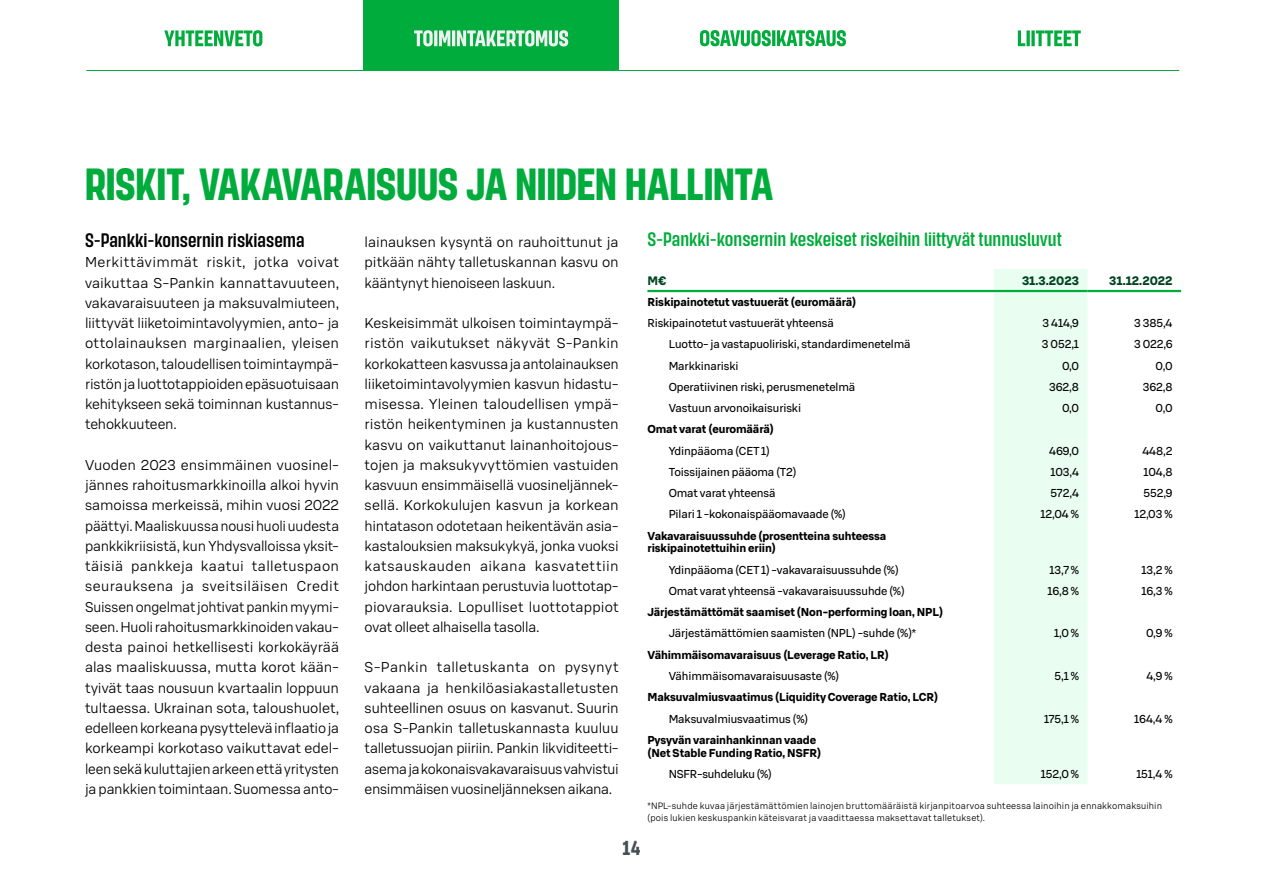
<style>
.page{position:relative;width:1263px;height:893px;background:#fff}
.page>*{position:absolute;margin:0;border:0;box-sizing:border-box;transform-origin:0 0}
.H2_Otsikko_A{font:700 45px "S Bonus Display";letter-spacing:-.005em;color:#00ac3b}
.t1{font:700 20.25px "S Bonus Display";color:#474f54}
.t2{font:600 19.5px "S Bonus Display";color:#00ac3b}
.H4_Otsikko_C{font:600 19.5px "S Bonus Display";color:#000}
.P_Leipis{font:300 13.95px/20.2px "S Bonus UX";letter-spacing:-.015em;color:#000;text-align:justify}
.t3{font:700 12px "S Bonus UX";color:#004421}
.t4{font:11.25px "S Bonus UX";letter-spacing:-.01em;color:#000}
.t5{font:700 11.25px/12.8px "S Bonus UX";letter-spacing:-.01em;color:#000}
.t6{font:300 9px/12px "S Bonus UX";letter-spacing:.02em;color:#000}
</style>
<div class="page">
<div style="left:364px;top:0;width:255px;height:71px;background:#00ac3b"></div>
<hr style="left:86px;top:70px;width:1093px;height:1px;background:#00ac3b">
<svg style="left:1018px;top:30px;width:63px;height:16px"></svg>
<svg style="left:164px;top:30px;width:98px;height:16px"></svg>
<svg style="left:414px;top:30px;width:154px;height:16px"></svg>
<svg style="left:700px;top:30px;width:146px;height:16px"></svg>
<div style="left:994px;top:269px;width:93px;height:515px;background:#e9fef0"></div>
<hr style="left:647px;top:290px;width:347px;height:2px;background:#00ac3b">
<hr style="left:994px;top:290px;width:93px;height:2px;background:#00ac3b">
<hr style="left:1087px;top:290px;width:94px;height:2px;background:#00ac3b">
<h2 class="H2_Otsikko_A" style="left:85px;top:157px;width:690px">RISKIT, VAKAVARAISUUS JA NIIDEN HALLINTA</h2>
<h3 class="t2" style="left:647px;top:227px;width:416px">S-Pankki-konsernin keskeiset riskeihin liittyvät tunnusluvut</h3>
<p class="t3" style="left:647px;top:272px;width:20px">M€</p>
<p class="t3" style="left:1022px;top:272px;width:59px">31.3.2023</p>
<p class="t3" style="left:1109px;top:272px;width:65px">31.12.2022</p>
<p class="t5" style="left:647px;top:295px;width:210px">Riskipainotetut vastuuerät (euromäärä)</p>
<p class="t4" style="left:647px;top:316px;width:188px">Riskipainotetut vastuuerät yhteensä</p>
<p class="t4" style="left:1042px;top:316px;width:38px">3 414,9</p>
<p class="t4" style="left:1134px;top:316px;width:40px">3 385,4</p>
<p class="t4" style="left:669px;top:337px;width:243px">Luotto- ja vastapuoliriski, standardimenetelmä</p>
<p class="t4" style="left:1042px;top:337px;width:39px">3 052,1</p>
<p class="t4" style="left:1134px;top:337px;width:40px">3 022,6</p>
<p class="t4" style="left:669px;top:358px;width:71px">Markkinariski</p>
<p class="t4" style="left:1062px;top:358px;width:19px">0,0</p>
<p class="t4" style="left:1155px;top:358px;width:19px">0,0</p>
<p class="t4" style="left:669px;top:379px;width:188px">Operatiivinen riski, perusmenetelmä</p>
<p class="t4" style="left:1049px;top:379px;width:31px">362,8</p>
<p class="t4" style="left:1143px;top:379px;width:31px">362,8</p>
<p class="t4" style="left:669px;top:401px;width:134px">Vastuun arvonoikaisuriski</p>
<p class="t4" style="left:1062px;top:401px;width:19px">0,0</p>
<p class="t4" style="left:1155px;top:401px;width:19px">0,0</p>
<p class="t5" style="left:647px;top:423px;width:128px">Omat varat (euromäärä)</p>
<p class="t4" style="left:669px;top:443px;width:102px">Ydinpääoma (CET 1)</p>
<p class="t4" style="left:1049px;top:443px;width:31px">469,0</p>
<p class="t4" style="left:1142px;top:443px;width:32px">448,2</p>
<p class="t4" style="left:669px;top:464px;width:129px">Toissijainen pääoma (T2)</p>
<p class="t4" style="left:1050px;top:464px;width:30px">103,4</p>
<p class="t4" style="left:1143px;top:464px;width:31px">104,8</p>
<p class="t4" style="left:669px;top:486px;width:108px">Omat varat yhteensä</p>
<p class="t4" style="left:1050px;top:486px;width:30px">572,4</p>
<p class="t4" style="left:1143px;top:486px;width:31px">552,9</p>
<p class="t4" style="left:669px;top:507px;width:179px">Pilari 1 -kokonaispääomavaade (%)</p>
<p class="t4" style="left:1040px;top:507px;width:40px">12,04 %</p>
<p class="t4" style="left:1134px;top:507px;width:40px">12,03 %</p>
<p class="t5" style="left:647px;top:529px;width:240px">Vakavaraisuussuhde (prosentteina suhteessa riskipainotettuihin eriin)</p>
<p class="t4" style="left:669px;top:562px;width:231px">Ydinpääoma (CET 1) -vakavaraisuussuhde (%)</p>
<p class="t4" style="left:1049px;top:562px;width:31px">13,7 %</p>
<p class="t4" style="left:1141px;top:562px;width:33px">13,2 %</p>
<p class="t4" style="left:669px;top:583px;width:237px">Omat varat yhteensä -vakavaraisuussuhde (%)</p>
<p class="t4" style="left:1048px;top:583px;width:33px">16,8 %</p>
<p class="t4" style="left:1141px;top:583px;width:32px">16,3 %</p>
<p class="t5" style="left:647px;top:605px;width:297px">Järjestämättömät saamiset (Non-performing loan, NPL)</p>
<p class="t4" style="left:669px;top:626px;width:249px">Järjestämättömien saamisten (NPL) -suhde (%)*</p>
<p class="t4" style="left:1054px;top:626px;width:26px">1,0 %</p>
<p class="t4" style="left:1146px;top:626px;width:28px">0,9 %</p>
<p class="t5" style="left:647px;top:648px;width:243px">Vähimmäisomavaraisuus (Leverage Ratio, LR)</p>
<p class="t4" style="left:669px;top:668px;width:172px">Vähimmäisomavaraisuusaste (%)</p>
<p class="t4" style="left:1055px;top:668px;width:26px">5,1 %</p>
<p class="t4" style="left:1146px;top:668px;width:28px">4,9 %</p>
<p class="t5" style="left:647px;top:691px;width:292px">Maksuvalmiusvaatimus (Liquidity Coverage Ratio, LCR)</p>
<p class="t4" style="left:669px;top:711px;width:141px">Maksuvalmiusvaatimus (%)</p>
<p class="t4" style="left:1044px;top:711px;width:36px">175,1 %</p>
<p class="t4" style="left:1134px;top:711px;width:40px">164,4 %</p>
<p class="t5" style="left:647px;top:733px;width:175px">Pysyvän varainhankinnan vaade (Net Stable Funding Ratio, NSFR)</p>
<p class="t4" style="left:669px;top:766px;width:104px">NSFR-suhdeluku (%)</p>
<p class="t4" style="left:1041px;top:766px;width:40px">152,0 %</p>
<p class="t4" style="left:1136px;top:766px;width:38px">151,4 %</p>
<p class="t6" style="left:647px;top:799px;width:516px">*NPL-suhde kuvaa järjestämättömien lainojen bruttomääräistä kirjanpitoarvoa suhteessa lainoihin ja ennakkomaksuihin (pois lukien keskuspankin käteisvarat ja vaadittaessa maksettavat talletukset).</p>
<h4 class="H4_Otsikko_C" style="left:85px;top:228px;width:221px">S-Pankki-konsernin riskiasema</h4>
<p class="P_Leipis" style="left:85px;top:252px;width:256px">Merkittävimmät riskit, jotka voivat vaikuttaa S-Pankin kannattavuuteen, vakavaraisuuteen ja maksuvalmiuteen, liittyvät liiketoimintavolyymien, anto- ja ottolainauksen marginaalien, yleisen korkotason, taloudellisen toimintaympä&shy;ristön ja luottotappioiden epäsuotuisaan kehitykseen sekä toiminnan kustannus&shy;tehokkuuteen.</p>
<p class="P_Leipis" style="left:85px;top:454px;width:256px">Vuoden 2023 ensimmäinen vuosinel&shy;jännes rahoitusmarkkinoilla alkoi hyvin samoissa merkeissä, mihin vuosi 2022 päättyi. Maaliskuussa nousi huoli uudesta pankkikriisistä, kun Yhdysvalloissa yksit&shy;täisiä pankkeja kaatui talletuspaon seurauksena ja sveitsiläisen Credit Suissen ongelmat johtivat pankin myymi&shy;seen. Huoli rahoitusmarkkinoiden vakau&shy;desta painoi hetkellisesti korkokäyrää alas maaliskuussa, mutta korot kään&shy;tyivät taas nousuun kvartaalin loppuun tultaessa. Ukrainan sota, taloushuolet, edelleen korkeana pysyttelevä inflaatio ja korkeampi korkotaso vaikuttavat edel&shy;leen sekä kuluttajien arkeen että yritysten ja pankkien toimintaan. Suomessa anto-</p>
<p class="P_Leipis" style="left:365px;top:231px;width:256px">lainauksen kysyntä on rauhoittunut ja pitkään nähty talletuskannan kasvu on kääntynyt hienoiseen laskuun.</p>
<p class="P_Leipis" style="left:365px;top:312px;width:256px">Keskeisimmät ulkoisen toimintaympä&shy;ristön vaikutukset näkyvät S-Pankin korkokatteen kasvussa ja antolainauksen liiketoimintavolyymien kasvun hidastu&shy;misessa. Yleinen taloudellisen ympä&shy;ristön heikentyminen ja kustannusten kasvu on vaikuttanut lainanhoitojous&shy;tojen ja maksukyvyttömien vastuiden kasvuun ensimmäisellä vuosineljännek&shy;sellä. Korkokulujen kasvun ja korkean hintatason odotetaan heikentävän asia&shy;kastalouksien maksukykyä, jonka vuoksi katsauskauden aikana kasvatettiin johdon harkintaan perustuvia luottotap&shy;piovarauksia. Lopulliset luottotappiot ovat olleet alhaisella tasolla.</p>
<p class="P_Leipis" style="left:365px;top:657px;width:256px">S-Pankin talletuskanta on pysynyt vakaana ja henkilöasiakastalletusten suhteellinen osuus on kasvanut. Suurin osa S-Pankin talletuskannasta kuuluu talletussuojan piiriin. Pankin likviditeetti&shy;asema ja kokonaisvakavaraisuus vahvistui ensimmäisen vuosineljänneksen aikana.</p>
<h2 class="t1" style="left:622px;top:835px;width:19px">14</h2>
</div>
